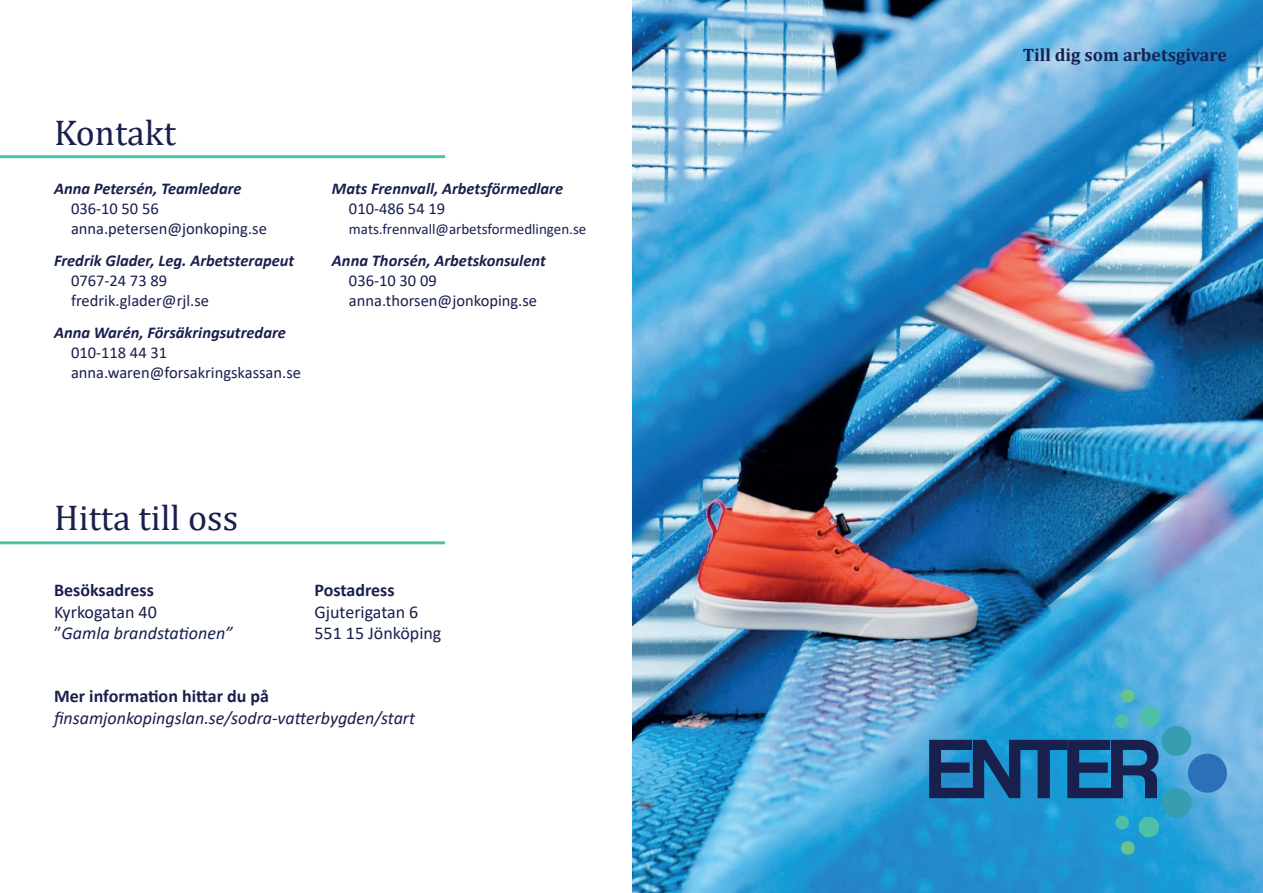
<style>
.page{position:relative;width:1263px;height:893px;background:#fff}
.page>*{position:absolute;margin:0;border:0;box-sizing:border-box;transform-origin:0 0}
.t1{font:36px "Cambria";color:#19204e}
.Bröd{font:italic 18px/21.6px "Calibri";color:#19204e}
.Bröd-2{font:18px/21.6px "Calibri";color:#19204e}
.t2{font:700 18px "Cambria";color:#19204e}
.Kontaktruta{font:16.5px/19.8px "Calibri";color:#19204e}
.Kontaktruta-2{font:italic 700 16.5px/19.8px "Calibri";color:#19204e}
.Kontaktruta-3{font:15px "Calibri";color:#19204e}
.s1{font-weight:700;font-style:italic}
.s2{font-weight:400;font-style:normal}
.s3{font-weight:700;font-style:normal}
.s4{font-style:normal}
.s5{font-weight:700}
</style>
<div class="page">
<img style="left:632px;top:0;width:631px;height:893px">
<svg style="left:929px;top:689px;width:298px;height:166px;background:#2e8bbe"></svg>
<hr style="left:0;top:155px;width:445px;height:3px;background:#4ec0a8">
<hr style="left:0;top:541px;width:445px;height:3px;background:#4ec0a8">
<p class="t1" style="left:54px;top:111px;width:123px">Kontakt</p>
<p class="Kontaktruta" style="left:71px;top:178px;width:197px;text-indent:-17px"><span class="s1">Anna Petersén, Teamledare<br></span>036-10 50 56 anna.petersen@jonkoping.se</p>
<p class="Kontaktruta-2" style="left:71px;top:250px;width:225px;text-indent:-17px">Fredrik Glader, Leg. Arbetsterapeut<br><span class="s2">0767-24 73 89 fredrik.glader@rjl.se</span></p>
<p class="Kontaktruta" style="left:71px;top:323px;width:232px;text-indent:-17px"><span class="s1">Anna Warén, Försäkringsutredare<br></span>010-118 44 31 anna.waren@forsakringskassan.se</p>
<p class="Kontaktruta-2" style="left:349px;top:178px;width:216px;text-indent:-17px">Mats Frennvall, Arbetsförmedlare<br><span class="s2">010-486 54 19</span></p>
<p class="Kontaktruta-3" style="left:349px;top:218px;width:239px">mats.frennvall@arbetsformedlingen.se</p>
<p class="Kontaktruta" style="left:349px;top:251px;width:198px;text-indent:-17px"><span class="s1">Anna Thorsén, Arbetskonsulent<br></span>036-10 30 09 anna.thorsen@jonkoping.se</p>
<p class="t1" style="left:54px;top:497px;width:186px">Hitta till oss</p>
<p class="Bröd" style="left:54px;top:578px;width:180px"><span class="s3">Besöksadress<br></span><span class="s4">Kyrkogatan 40<br>”</span>Gamla brandstationen”</p>
<p class="Bröd-2" style="left:314px;top:579px;width:129px"><span class="s5">Postadress<br></span>Gjuterigatan 6<br>551 15 Jönköping</p>
<p class="Bröd" style="left:54px;top:685px;width:363px"><span class="s3">Mer information hittar du på </span>finsamjonkopingslan.se/sodra-vatterbygden/start</p>
<p class="t2" style="left:1023px;top:42px;width:206px">Till dig som arbetsgivare</p>
</div>
